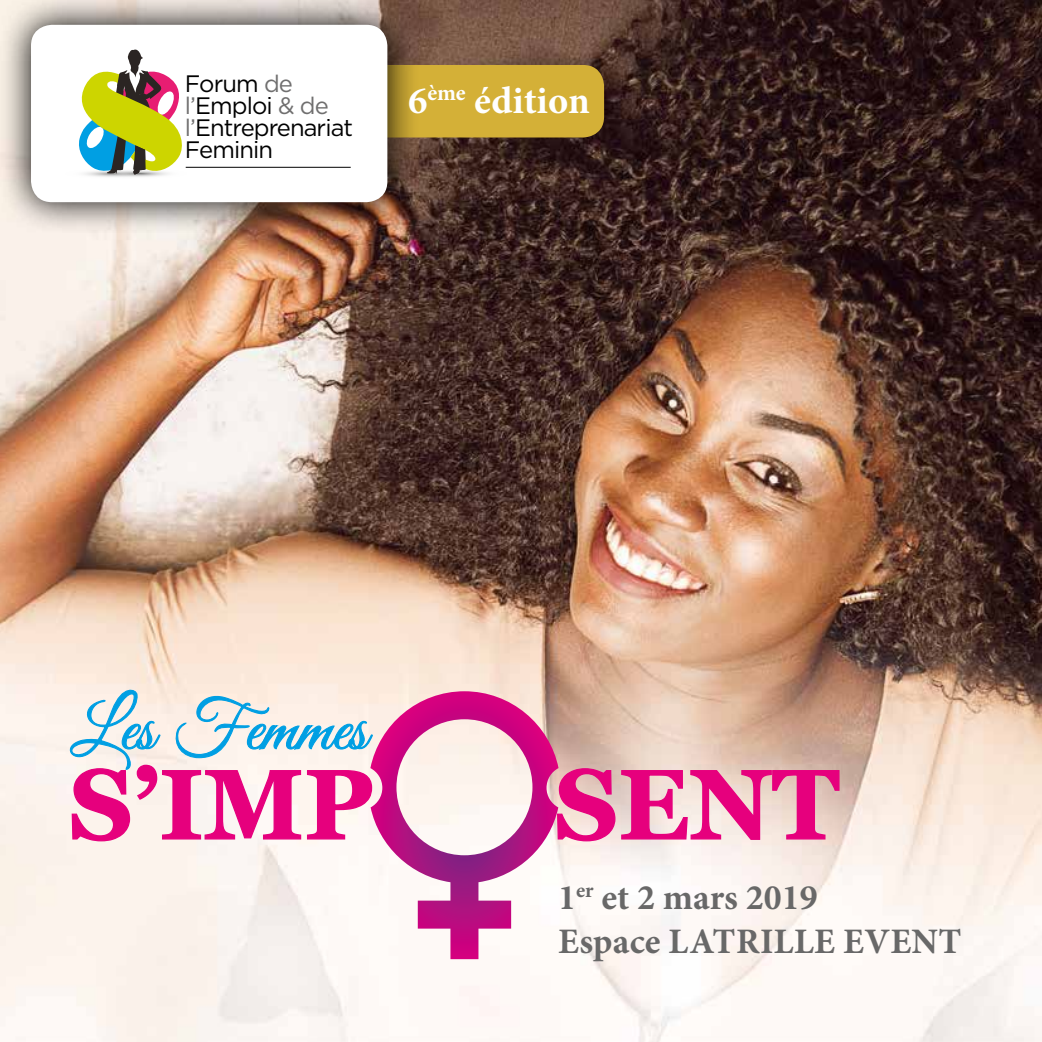
<style>
.page{position:relative;width:1042px;height:1042px;background:#fff}
.page>*{position:absolute;margin:0;border:0;box-sizing:border-box;transform-origin:0 0}
.t1{font:700 38.5px "Minion Pro";color:#fff}
.t2{font:700 35.88px/44.1px "Minion Pro";letter-spacing:.01em;color:#686868}
.t3{font:23.8px/21.9px "Gotham";letter-spacing:-.04em;color:#000}
.s1{color:#706f6f}
</style>
<div class="page">
<img style="left:0;top:0;width:1042px;height:1042px">
<svg style="left:558px;top:767px;width:282px;height:75px;background:#e97aac"></svg>
<svg style="left:62px;top:684px;width:311px;height:158px;background:#e2b6d1"></svg>
<svg style="left:370px;top:691px;width:188px;height:268px"></svg>
<div style="left:361px;top:65px;width:243px;height:72px;background:#d4b037;border-radius:21px"></div>
<img style="left:0;top:0;width:420px;height:235px">
<div style="left:31px;top:25px;width:356px;height:177px;background:#fff;border-radius:21px"></div>
<hr style="left:186px;top:167px;width:165px;height:1px;background:#000">
<svg style="left:79px;top:49px;width:109px;height:128px"></svg>
<p class="t3" style="left:185px;top:72px;width:169px">Forum <span class="s1">de l’</span>Emploi <span class="s1">&amp; de l’</span>Entreprenariat<br>Feminin</p>
<h1 class="t1" style="left:408px;top:73px;width:183px">6<sup>ème</sup> édition</h1>
<h2 class="t2" style="left:558px;top:875px;width:405px">1<sup>er</sup> et 2 mars 2019<br>Espace LATRILLE EVENT</h2>
</div>
